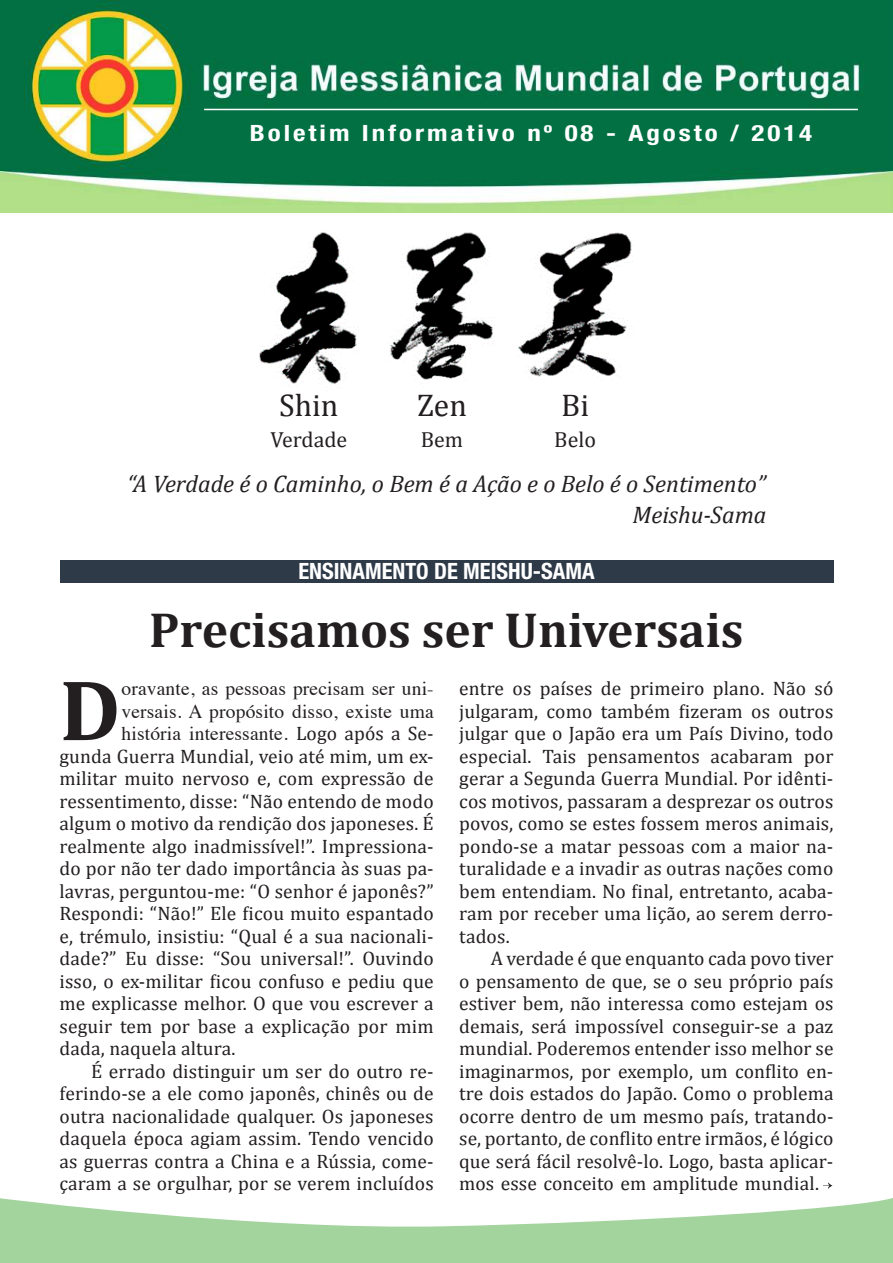
<style>
.page{position:relative;width:893px;height:1263px;background:#fff}
.page>*{position:absolute;margin:0;border:0;box-sizing:border-box;transform-origin:0 0}
.t1{font:700 87px "Cambria";color:#231f20}
.t2{font:700 49.5px "Cambria";color:#231f20}
.t3{font:31.5px "Cambria";color:#231f20}
.t4{font:italic 24px "Cambria";color:#231f20}
.t5{font:700 condensed 22.5px "Helvetica Neue LT Std";letter-spacing:.11em;color:#fff;scale:1.2 1}
.t6{font:700 condensed 22.5px "Helvetica Neue LT Std";color:#fff}
.t7{font:21.9px "Cambria";color:#231f20}
.t8{font:19.5px/22.5px "Cambria";letter-spacing:.01em;color:#231f20;text-align:justify}
.t9{font:19.5px/22.5px "Times";letter-spacing:.01em;color:#231f20;text-align:justify}
.s1{font-family:"Cambria"}
</style>
<div class="page">
<img style="left:0;top:0;width:893px;height:213px">
<svg style="left:0;top:1198px;width:893px;height:65px;fill:#a4d49e"></svg>
<hr style="left:204px;top:109px;width:654px;height:1px;background:#fff">
<div style="left:60px;top:560px;width:773px;height:23px;background:#2e3a48"></div>
<img style="left:260px;top:232px;width:98px;height:159px">
<img style="left:389px;top:232px;width:104px;height:152px">
<img style="left:518px;top:232px;width:115px;height:148px">
<svg style="left:823px;top:1182px;width:9px;height:7px"></svg>
<p class="t5" style="left:250px;top:119px;width:470px">Boletim Informativo nº 08 - Agosto / 2014</p>
<h3 class="t3" style="left:279px;top:387px;width:61px">Shin</h3>
<p class="t7" style="left:270px;top:426px;width:78px">Verdade</p>
<h3 class="t3" style="left:417px;top:387px;width:51px">Zen</h3>
<p class="t7" style="left:421px;top:426px;width:44px">Bem</p>
<h3 class="t3" style="left:561px;top:387px;width:30px">Bi</h3>
<p class="t7" style="left:554px;top:426px;width:43px">Belo</p>
<p class="t4" style="left:127px;top:469px;width:640px">“A Verdade é o Caminho, o Bem é a Ação e o Belo é o Sentimento”</p>
<p class="t6" style="left:298px;top:558px;width:298px">ENSINAMENTO DE MEISHU-SAMA</p>
<p class="t4" style="left:632px;top:500px;width:136px">Meishu-Sama</p>
<h2 class="t2" style="left:149px;top:600px;width:596px">Precisamos ser Universais</h2>
<h1 class="t1" style="left:60px;top:657px;width:63px">D</h1>
<p class="t9" style="left:122px;top:676px;width:314px">oravante, as pessoas precisam ser uni&shy;versais. A propósito disso, existe uma história interessante. <span class="s1">Logo após a Se-</span></p>
<p class="t8" style="left:60px;top:745px;width:376px">gunda Guerra Mundial, veio até mim, um ex&shy;militar muito nervoso e, com expressão de ressentimento, disse: “Não entendo de modo algum o motivo da rendição dos japoneses. É realmente algo inadmissível!”. Impressiona&shy;do por não ter dado importância às suas pa&shy;lavras, perguntou-me: “O senhor é japonês?” Respondi: “Não!” Ele ficou muito espantado e, trémulo, insistiu: “Qual é a sua nacionali&shy;dade?” Eu disse: “Sou universal!”. Ouvindo isso, o ex-militar ficou confuso e pediu que me explicasse melhor. O que vou escrever a seguir tem por base a explicação por mim dada, naquela altura.</p>
<p class="t8" style="left:60px;top:1060px;width:376px;text-indent:32px">É errado distinguir um ser do outro re&shy;ferindo-se a ele como japonês, chinês ou de outra nacionalidade qualquer. Os japoneses daquela época agiam assim. Tendo vencido as guerras contra a China e a Rússia, come&shy;çaram a se orgulhar, por se verem incluídos</p>
<p class="t8" style="left:459px;top:677px;width:376px">entre os países de primeiro plano. Não só julgaram, como também fizeram os outros julgar que o Japão era um País Divino, todo especial. Tais pensamentos acabaram por gerar a Segunda Guerra Mundial. Por idênti&shy;cos motivos, passaram a desprezar os outros povos, como se estes fossem meros animais, pondo-se a matar pessoas com a maior na&shy;turalidade e a invadir as outras nações como bem entendiam. No final, entretanto, acaba&shy;ram por receber uma lição, ao serem derro&shy;tados.</p>
<p class="t8" style="left:459px;top:947px;width:376px;text-indent:32px">A verdade é que enquanto cada povo tiver o pensamento de que, se o seu próprio país estiver bem, não interessa como estejam os demais, será impossível conseguir-se a paz mundial. Poderemos entender isso melhor se imaginarmos, por exemplo, um conflito en&shy;tre dois estados do Japão. Como o problema ocorre dentro de um mesmo país, tratando&shy;se, portanto, de conflito entre irmãos, é lógico que será fácil resolvê-lo. Logo, basta aplicar&shy;mos esse conceito em amplitude mundial.</p>
</div>
